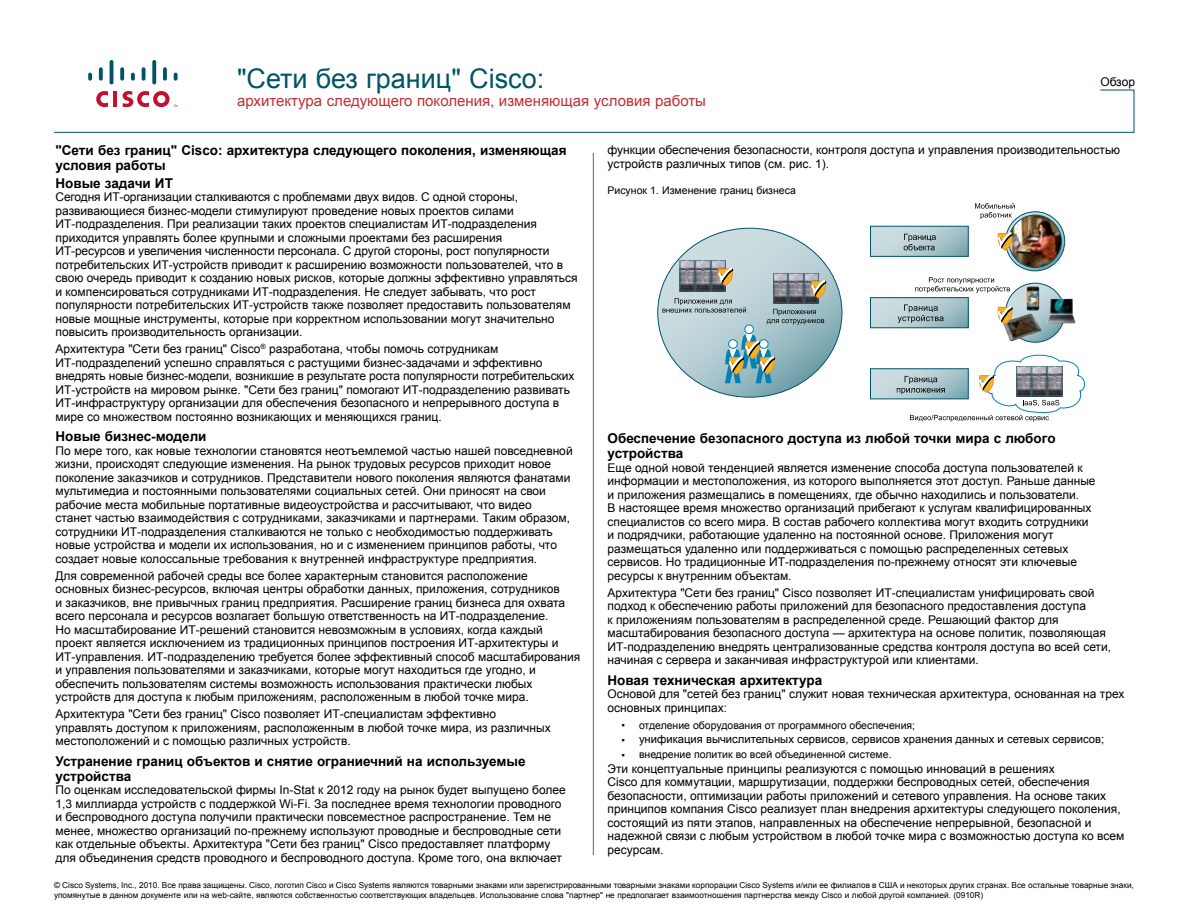
<style>
.page{position:relative;width:1188px;height:918px;background:#fff}
.page>*{position:absolute;margin:0;border:0;box-sizing:border-box;transform-origin:0 0}
.t1{font:27px "Arial";color:#005467}
.t2{font:15px "Arial";color:#bf2f37}
.t3{font:700 13.5px/15px "Arial";color:#000}
.t4{font:12px/13.5px "Arial";color:#000}
.t5{font:11.25px "Arial";color:#000}
.t6{font:10.5px "Arial";color:#000}
.t7{font:8.25px/9.8px "Arial";color:#000}
.s1{font-family:"Cisco";font-weight:300;font-size:18px}
</style>
<div class="page">
<hr style="left:593px;top:153px;width:1px;height:702px;background:#337686">
<svg style="left:88px;top:73px;width:4px;height:8px"></svg>
<svg style="left:99px;top:67px;width:4px;height:14px"></svg>
<hr style="left:110px;top:60px;width:3px;height:25px;background:#005467;border-radius:2px">
<svg style="left:120px;top:67px;width:4px;height:14px"></svg>
<svg style="left:131px;top:73px;width:4px;height:8px"></svg>
<svg style="left:142px;top:67px;width:4px;height:14px"></svg>
<svg style="left:152px;top:60px;width:4px;height:25px"></svg>
<svg style="left:163px;top:67px;width:4px;height:14px"></svg>
<svg style="left:174px;top:73px;width:4px;height:8px"></svg>
<svg style="left:54px;top:89px;width:1081px;height:44px"></svg>
<div style="left:870px;top:226px;width:99px;height:31px;border:1px solid #005469"></div>
<svg style="left:1006px;top:212px;width:59px;height:59px"></svg>
<div style="left:1005px;top:212px;width:60px;height:59px;border:1px solid #005469;border-radius:50%"></div>
<svg style="left:1006px;top:283px;width:59px;height:59px"></svg>
<img style="left:1005px;top:314px;width:37px;height:27px">
<img style="left:1009px;top:215px;width:52px;height:53px;border-radius:26px">
<div style="left:1009px;top:215px;width:53px;height:53px;border:1px solid #005469;border-radius:50%"></div>
<svg style="left:997px;top:231px;width:18px;height:20px"></svg>
<img style="left:1026px;top:286px;width:13px;height:25px">
<img style="left:1047px;top:299px;width:29px;height:24px">
<svg style="left:658px;top:228px;width:184px;height:169px"></svg>
<svg style="left:975px;top:203px;width:40px;height:16px"></svg>
<svg style="left:871px;top:226px;width:97px;height:30px;background:#a6c0c5"></svg>
<svg style="left:871px;top:277px;width:144px;height:51px"></svg>
<svg style="left:871px;top:355px;width:214px;height:67px"></svg>
<h1 class="t1" style="left:237px;top:61px;width:309px">"Сети без границ" Cisco:</h1>
<p class="t4" style="left:1100px;top:75px;width:36px">Обзор</p>
<p class="t2" style="left:237px;top:91px;width:471px">архитектура следующего поколения, изменяющая условия работы</p>
<p class="t3" style="left:56px;top:144px;width:513px">"Сети без границ" Cisco: архитектура следующего поколения, изменяющая условия работы</p>
<p class="t3" style="left:56px;top:176px;width:119px">Новые задачи ИТ</p>
<p class="t4" style="left:56px;top:190px;width:524px">Сегодня ИТ-организации сталкиваются с проблемами двух видов. С одной стороны, развивающиеся бизнес-модели стимулируют проведение новых проектов силами ИТ-подразделения. При реализации таких проектов специалистам ИТ-подразделения приходится управлять более крупными и сложными проектами без расширения<br>ИТ-ресурсов и увеличения численности персонала. С другой стороны, рост популярности потребительских ИТ-устройств приводит к расширению возможности пользователей, что в свою очередь приводит к созданию новых рисков, которые должны эффективно управляться и компенсироваться сотрудниками ИТ-подразделения. Не следует забывать, что рост популярности потребительских ИТ-устройств также позволяет предоставить пользователям новые мощные инструменты, которые при корректном использовании могут значительно повысить производительность организации.</p>
<p class="t4" style="left:55px;top:342px;width:520px">Архитектура "Сети без границ" Cisco<sup>®</sup> разработана, чтобы помочь сотрудникам ИТ-подразделений успешно справляться с растущими бизнес-задачами и эффективно внедрять новые бизнес-модели, возникшие в результате роста популярности потребительских ИТ-устройств на мировом рынке. "Сети без границ" помогают ИТ-подразделению развивать ИТ-инфраструктуру организации для обеспечения безопасного и непрерывного доступа в мире со множеством постоянно возникающих и меняющихся границ.</p>
<p class="t3" style="left:56px;top:430px;width:153px">Новые бизнес-модели</p>
<p class="t4" style="left:56px;top:444px;width:519px">По мере того, как новые технологии становятся неотъемлемой частью нашей повседневной жизни, происходят следующие изменения. На рынок трудовых ресурсов приходит новое поколение заказчиков и сотрудников. Представители нового поколения являются фанатами мультимедиа и постоянными пользователями социальных сетей. Они приносят на свои рабочие места мобильные портативные видеоустройства и рассчитывают, что видео<br>станет частью взаимодействия с сотрудниками, заказчиками и партнерами. Таким образом, сотрудники ИТ-подразделения сталкиваются не только с необходимостью поддерживать новые устройства и модели их использования, но и с изменением принципов работы, что создает новые колоссальные требования к внутренней инфраструктуре предприятия.</p>
<p class="t4" style="left:56px;top:569px;width:526px">Для современной рабочей среды все более характерным становится расположение основных бизнес-ресурсов, включая центры обработки данных, приложения, сотрудников<br>и заказчиков, вне привычных границ предприятия. Расширение границ бизнеса для охвата всего персонала и ресурсов возлагает большую ответственность на ИТ-подразделение.<br>Но масштабирование ИТ-решений становится невозможным в условиях, когда каждый проект является исключением из традиционных принципов построения ИТ-архитектуры и ИТ-управления. ИТ-подразделению требуется более эффективный способ масштабирования и управления пользователями и заказчиками, которые могут находиться где угодно, и обеспечить пользователям системы возможность использования практически любых устройств для доступа к любым приложениям, расположенным в любой точке мира.</p>
<p class="t4" style="left:56px;top:707px;width:497px">Архитектура "Сети без границ" Cisco позволяет ИТ-специалистам эффективно управлять доступом к приложениям, расположенным в любой точке мира, из различных местоположений и с помощью различных устройств.</p>
<p class="t3" style="left:56px;top:754px;width:472px">Устранение границ объектов и снятие ограниечний на используемые устройства</p>
<p class="t4" style="left:56px;top:784px;width:512px">По оценкам исследовательской фирмы In-Stat к 2012 году на рынок будет выпущено более 1,3 миллиарда устройств с поддержкой Wi-Fi. За последнее время технологии проводного и беспроводного доступа получили практически повсеместное распространение. Тем не менее, множество организаций по-прежнему используют проводные и беспроводные сети как отдельные объекты. Архитектура "Сети без границ" Cisco предоставляет платформу для объединения средств проводного и беспроводного доступа. Кроме того, она включает</p>
<p class="t4" style="left:608px;top:143px;width:514px">функции обеспечения безопасности, контроля доступа и управления производительностью устройств различных типов (см. рис. 1).</p>
<p class="t6" style="left:608px;top:183px;width:190px">Рисунок 1. Изменение границ бизнеса</p>
<p class="t3" style="left:608px;top:432px;width:450px">Обеспечение безопасного доступа из любой точки мира с любого устройства</p>
<p class="t4" style="left:608px;top:461px;width:490px">Еще одной новой тенденцией является изменение способа доступа пользователей к информации и местоположения, из которого выполняется этот доступ. Раньше данные и приложения размещались в помещениях, где обычно находились и пользователи.<br>В настоящее время множество организаций прибегают к услугам квалифицированных специалистов со всего мира. В состав рабочего коллектива могут входить сотрудники и подрядчики, работающие удаленно на постоянной основе. Приложения могут размещаться удаленно или поддерживаться с помощью распределенных сетевых сервисов. Но традиционные ИТ-подразделения по-прежнему относят эти ключевые ресурсы к внутренним объектам.</p>
<p class="t4" style="left:608px;top:586px;width:505px">Архитектура "Сети без границ" Cisco позволяет ИТ-специалистам унифицировать свой подход к обеспечению работы приложений для безопасного предоставления доступа<br>к приложениям пользователям в распределенной среде. Решающий фактор для масштабирования безопасного доступа — архитектура на основе политик, позволяющая ИТ-подразделению внедрять централизованные средства контроля доступа во всей сети, начиная с сервера и заканчивая инфраструктурой или клиентами.</p>
<p class="t3" style="left:608px;top:673px;width:216px">Новая техническая архитектура</p>
<p class="t4" style="left:608px;top:688px;width:519px">Основой для "сетей без границ" служит новая техническая архитектура, основанная на трех основных принципах:</p>
<p class="t6" style="left:621px;top:718px;width:296px"><span class="s1">•</span> отделение оборудования от программного обеспечения;</p>
<p class="t5" style="left:621px;top:732px;width:485px"><span class="s1">•</span> унификация вычислительных сервисов, сервисов хранения данных и сетевых сервисов;</p>
<p class="t6" style="left:621px;top:748px;width:272px"><span class="s1">•</span> внедрение политик во всей объединенной системе.</p>
<p class="t4" style="left:608px;top:762px;width:518px">Эти концептуальные принципы реализуются с помощью инноваций в решениях<br>Cisco для коммутации, маршрутизации, поддержки беспроводных сетей, обеспечения безопасности, оптимизации работы приложений и сетевого управления. На основе таких принципов компания Cisco реализует план внедрения архитектуры следующего поколения, состоящий из пяти этапов, направленных на обеспечение непрерывной, безопасной и надежной связи с любым устройством в любой точке мира с возможностью доступа ко всем ресурсам.</p>
<p class="t7" style="left:54px;top:880px;width:1081px">© Cisco Systems, Inc., 2010. Все права защищены. Cisco, логотип Cisco и Cisco Systems являются товарными знаками или зарегистрированными товарными знаками корпорации Cisco Systems и/или ее филиалов в США и некоторых других странах. Все остальные товарные знаки, упомянутые в данном документе или на web-сайте, являются собственностью соответствующих владельцев. Использование слова "партнер" не предполагает взаимоотношения партнерства между Cisco и любой другой компанией. (0910R)</p>
</div>
